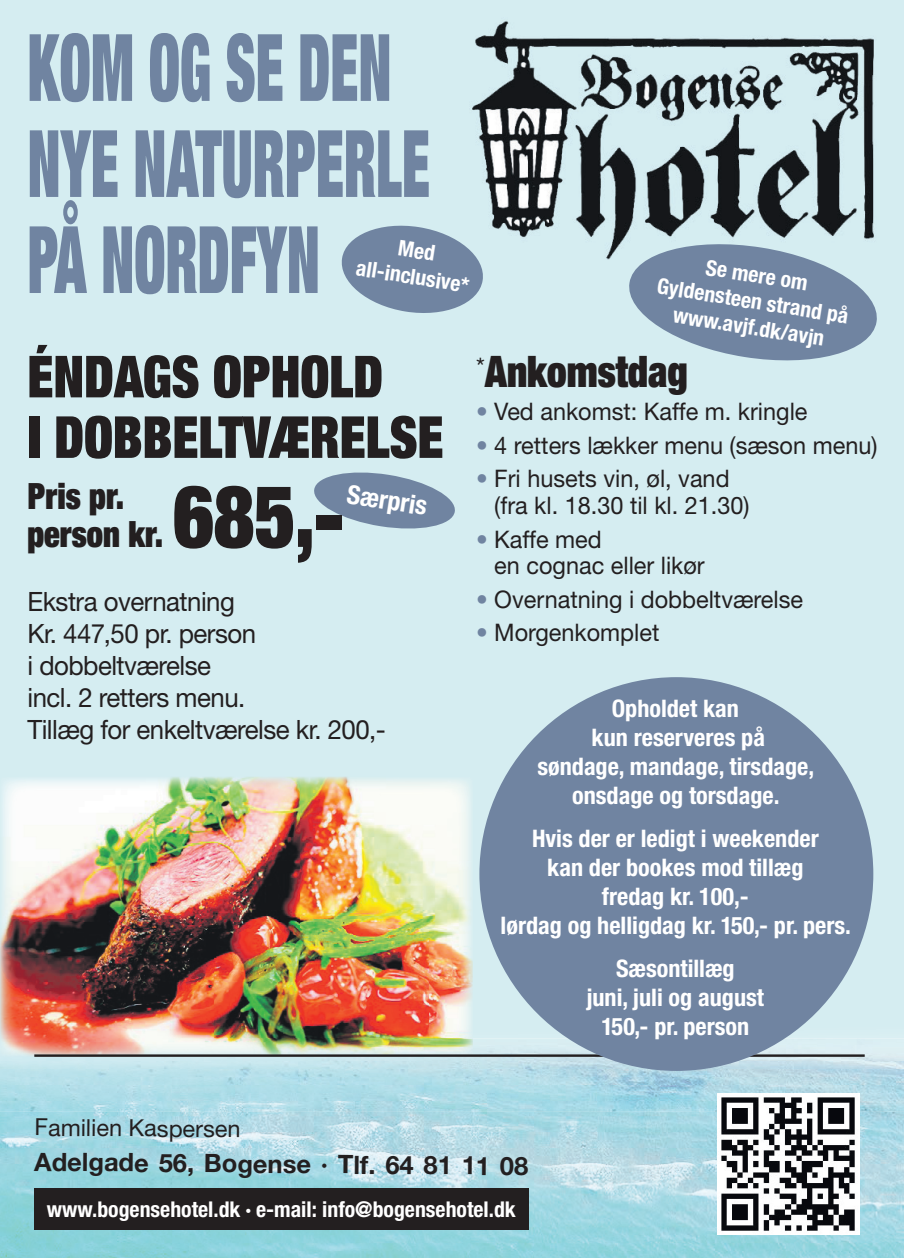
<style>
.page{position:relative;width:904px;height:1258px;background:#fff}
.page>*{position:absolute;margin:0;border:0;box-sizing:border-box;transform-origin:0 0}
.t1{font:900 condensed 93.25px/96.1px "Helvetica Neue LT Std";color:#7084a1;scale:.6 1}
.t2{font:900 condensed 87.12px "Helvetica Neue LT Std";color:#231f20;scale:.89 1}
.t3{font:900 condensed 58.06px/60.5px "Helvetica Neue LT Std";color:#231f20;scale:.89 1}
.t4{font:900 condensed 43.56px "Helvetica Neue LT Std";color:#231f20;scale:.89 1}
.t5{font:900 condensed 36.31px/38.8px "Helvetica Neue LT Std";color:#231f20;scale:.89 1}
.t6{font:26.62px/31.9px "Helvetica Neue LT Std";letter-spacing:-.02em;color:#231f20}
.t7{font:700 condensed 26.12px "Helvetica Neue LT Std";color:#fff}
.t8{font:700 25.44px "Helvetica Neue LT Std";letter-spacing:-.01em;color:#231f20}
.t9{font:700 condensed 24.19px/29.1px "Helvetica Neue LT Std";color:#fff;text-align:center}
.t10{font:24.19px/26.6px "Helvetica Neue LT Std";color:#231f20}
.t11{font:23.5px "Helvetica Neue LT Std";color:#231f20}
.t12{font:700 condensed 21.75px/26.1px "Helvetica Neue LT Std";color:#fff;text-align:center}
.s1{color:#7084a1}
</style>
<div class="page">
<img style="left:0;top:1112px;width:904px;height:146px">
<div style="left:0;top:0;width:904px;height:1038px;background:#d5edf1"></div>
<img style="left:0;top:1038px;width:904px;height:74px">
<img style="left:470px;top:17px;width:406px;height:243px">
<img style="left:717px;top:1093px;width:143px;height:142px">
<div style="left:34px;top:1188px;width:494px;height:41px;background:#231f20"></div>
<svg style="left:338px;top:221px;width:148px;height:97px;background:#91a7bb"></svg>
<svg style="left:624px;top:237px;width:257px;height:131px;background:#93a9bd"></svg>
<svg style="left:312px;top:469px;width:145px;height:63px;background:#94aabe"></svg>
<img style="left:0;top:777px;width:473px;height:280px">
<hr style="left:34px;top:1054px;width:830px;height:3px;background:#231f20">
<div style="left:479px;top:677px;width:394px;height:394px;background:#7084a1;border-radius:50%"></div>
<h1 class="t1" style="left:27px;top:17px;width:672px">KOM OG SE DEN<br>NYE NATURPERLE<br>PÅ NORDFYN</h1>
<p class="t12" style="left:362px;top:228px;width:116px;rotate:9deg">Med all-inclusive*</p>
<p class="t12" style="left:663px;top:247px;width:195px;rotate:9deg">Se mere om<br>Gyldensteen strand på www.avjf.dk/avjn</p>
<h3 class="t3" style="left:27px;top:345px;width:469px">ÉNDAGS OPHOLD<br>I DOBBELTVÆRELSE</h3>
<h3 class="t5" style="left:27px;top:475px;width:154px">Pris pr. person kr.</h3>
<h2 class="t2" style="left:173px;top:461px;width:193px">685,-</h2>
<p class="t6" style="left:27px;top:585px;width:360px">Ekstra overnatning<br>Kr. 447,50 pr. person<br>i dobbeltværelse<br>incl. 2 retters menu.<br>Tillæg for enkeltværelse kr. 200,-</p>
<h3 class="t4" style="left:476px;top:344px;width:239px"><sup>*</sup>Ankomstdag</h3>
<p class="t10" style="left:476px;top:398px;width:333px"><span class="s1">•</span> Ved ankomst: Kaffe m. kringle</p>
<p class="t10" style="left:476px;top:432px;width:403px"><span class="s1">•</span> 4 retters lækker menu (sæson menu)</p>
<p class="t10" style="left:494px;top:465px;width:257px;text-indent:-18px"><span class="s1">•</span> Fri husets vin, øl, vand (fra kl. 18.30 til kl. 21.30)</p>
<p class="t10" style="left:494px;top:525px;width:212px;text-indent:-18px"><span class="s1">•</span> Kaffe med<br>en cognac eller likør</p>
<p class="t10" style="left:476px;top:585px;width:328px"><span class="s1">•</span> Overnatning i dobbeltværelse</p>
<p class="t10" style="left:476px;top:619px;width:185px"><span class="s1">•</span> Morgenkomplet</p>
<p class="t7" style="left:349px;top:478px;width:82px;rotate:9deg">Særpris</p>
<p class="t9" style="left:537px;top:694px;width:278px">Opholdet kan<br>kun reserveres på<br>søndage, mandage, tirsdage, onsdage og torsdage.</p>
<p class="t9" style="left:500px;top:824px;width:352px">Hvis der er ledigt i weekender<br>kan der bookes mod tillæg<br>fredag kr. 100,-<br>lørdag og helligdag kr. 150,- pr. pers.</p>
<p class="t9" style="left:586px;top:954px;width:179px">Sæsontillæg<br>juni, juli og august<br>150,- pr. person</p>
<p class="t11" style="left:35px;top:1112px;width:207px;rotate:1deg">Familien Kaspersen</p>
<p class="t8" style="left:34px;top:1148px;width:495px">Adelgade 56, Bogense · Tlf. 64 81 11 08</p>
<p class="t12" style="left:47px;top:1195px;width:470px">www.bogensehotel.dk · e-mail: info@bogensehotel.dk</p>
</div>
